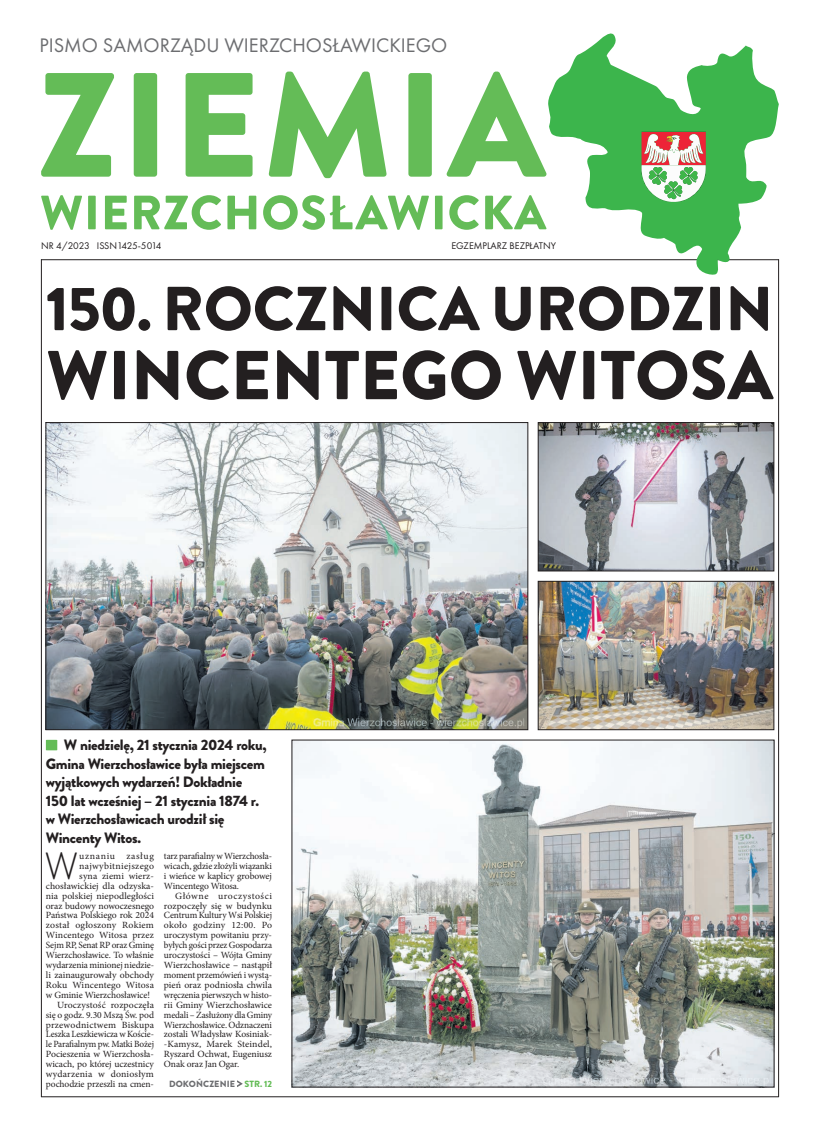
<style>
.page{position:relative;width:820px;height:1134px;background:#fff}
.page>*{position:absolute;margin:0;border:0;box-sizing:border-box;transform-origin:0 0}
.t1{font:900 69px "Brandon Grotesque";color:#231f20}
.t2{font:900 62px "Brandon Grotesque";color:#231f20}
.t3{font:300 37.8px "Brandon Grotesque";color:#231f20}
.t4{font:20.4px "Futura PT";color:#6c6d70}
.t5{font:900 15px/18.5px "Brandon Grotesque";letter-spacing:-.02em;color:#231f20}
.t6{font:10px "Futura PT";letter-spacing:-.025em;color:#231f20}
.t7{font:10px "Futura PT";color:#231f20}
.t8{font:9.5px/9.9px "Minion Pro";letter-spacing:-.005em;color:#231f20;text-align:justify}
.t9{font:9.5px "Minion Pro";letter-spacing:.02em;color:#231f20}
.t10{font:9.5px "Minion Pro";letter-spacing:.03em;color:#231f20}
.t11{font:9.5px "Minion Pro";letter-spacing:.065em;color:#231f20}
.t12{font:900 9px "Brandon Grotesque";letter-spacing:.01em;color:#6c6d70}
.s1{color:#64bc57}
</style>
<div class="page">
<img style="left:48px;top:424px;width:478px;height:304px">
<div style="left:46px;top:422px;width:482px;height:308px;border:1px solid #231f20"></div>
<img style="left:539px;top:424px;width:232px;height:145px">
<div style="left:537px;top:422px;width:236px;height:149px;border:1px solid #231f20"></div>
<img style="left:539px;top:583px;width:232px;height:145px">
<div style="left:537px;top:581px;width:236px;height:149px;border:1px solid #231f20"></div>
<img style="left:293px;top:742px;width:479px;height:343px">
<svg style="left:237px;top:1080px;width:5px;height:7px"></svg>
<svg style="left:46px;top:740px;width:11px;height:10px"></svg>
<hr style="left:41px;top:259px;width:737px;height:1px;background:#231f20">
<svg style="left:41px;top:72px;width:506px;height:106px"></svg>
<svg style="left:547px;top:33px;width:231px;height:242px"></svg>
<svg style="left:641px;top:132px;width:64px;height:70px"></svg>
<svg style="left:41px;top:195px;width:505px;height:35px"></svg>
<hr style="left:41px;top:259px;width:1px;height:838px;background:#231f20">
<hr style="left:41px;top:1096px;width:737px;height:1px;background:#231f20">
<hr style="left:778px;top:259px;width:1px;height:838px;background:#231f20">
<h3 class="t4" style="left:39px;top:33px;width:409px">PISMO SAMORZĄDU WIERZCHOSŁAWICKIEGO</h3>
<p class="t6" style="left:41px;top:240px;width:122px">NR 4/2023 ISSN1425-5014</p>
<p class="t7" style="left:451px;top:240px;width:106px">EGZEMPLARZ BEZPŁATNY</p>
<h2 class="t2" style="left:46px;top:265px;width:728px">150. ROCZNICA URODZIN</h2>
<h1 class="t1" style="left:46px;top:326px;width:728px">WINCENTEGO WITOSA</h1>
<h3 class="t5" style="left:46px;top:736px;width:222px;text-indent:18px">W niedzielę, 21 stycznia 2024 roku,<br>Gmina Wierzchosławice była miejscem wyjątkowych wydarzeń! Dokładnie<br>150 lat wcześniej – 21 stycznia 1874 r. w Wierzchosławicach urodził się<br>Wincenty Witos.</h3>
<h3 class="t3" style="left:44px;top:840px;width:35px">W</h3>
<p class="t11" style="left:79px;top:849px;width:76px">uznaniu zasług</p>
<p class="t10" style="left:79px;top:859px;width:76px">najwybitniejszego</p>
<p class="t8" style="left:79px;top:871px;width:76px">syna ziemi wierz-</p>
<p class="t8" style="left:46px;top:881px;width:110px">chosławickiej dla odzyska-</p>
<p class="t8" style="left:46px;top:891px;width:110px">nia polskiej niepodległości</p>
<p class="t8" style="left:46px;top:900px;width:110px">oraz budowy nowoczesnego</p>
<p class="t8" style="left:46px;top:910px;width:109px">Państwa Polskiego rok 2024</p>
<p class="t9" style="left:46px;top:919px;width:110px">został ogłoszony Rokiem</p>
<p class="t8" style="left:46px;top:930px;width:109px">Wincentego Witosa przez</p>
<p class="t8" style="left:46px;top:940px;width:110px">Sejm RP, Senat RP oraz Gminę</p>
<p class="t8" style="left:46px;top:950px;width:110px">Wierzchosławice. To właśnie</p>
<p class="t8" style="left:46px;top:960px;width:110px">wydarzenia minionej niedzie-</p>
<p class="t8" style="left:46px;top:970px;width:110px">li zainaugurowały obchody</p>
<p class="t8" style="left:46px;top:980px;width:110px">Roku Wincentego Witosa</p>
<p class="t8" style="left:46px;top:990px;width:106px">w Gminie Wierzchosławice!</p>
<p class="t8" style="left:57px;top:1000px;width:98px">Uroczystość rozpoczęła</p>
<p class="t8" style="left:46px;top:1010px;width:110px">się o godz. 9.30 Mszą Św. pod</p>
<p class="t9" style="left:46px;top:1018px;width:110px">przewodnictwem Biskupa</p>
<p class="t8" style="left:46px;top:1029px;width:110px">Leszka Leszkiewicza w Koście-</p>
<p class="t8" style="left:46px;top:1039px;width:110px">le Parafialnym pw. Matki Bożej</p>
<p class="t8" style="left:46px;top:1049px;width:110px">Pocieszenia w Wierzchosła-</p>
<p class="t8" style="left:46px;top:1059px;width:110px">wicach, po której uczestnicy</p>
<p class="t9" style="left:46px;top:1068px;width:110px">wydarzenia w doniosłym</p>
<p class="t8" style="left:46px;top:1079px;width:110px">pochodzie przeszli na cmen-</p>
<p class="t8" style="left:164px;top:851px;width:110px">tarz parafialny w Wierzchosła&shy;wicach, gdzie złożyli wiązanki i wieńce w kaplicy grobowej Wincentego Witosa.</p>
<p class="t8" style="left:164px;top:891px;width:110px;text-indent:11px">Główne uroczystości rozpoczęły się w budynku Centrum Kultury Wsi Polskiej około godziny 12:00. Po uroczystym powitaniu przy&shy;byłych gości przez Gospodarza uroczystości – Wójta Gminy Wierzchosławice – nastąpił moment przemówień i wystą&shy;pień oraz podniosła chwila wręczenia pierwszych w histo&shy;rii Gminy Wierzchosławice medali – Zasłużony dla Gminy Wierzchosławice. Odznaczeni zostali Władysław Kosiniak--Kamysz, Marek Steindel, Ryszard Ochwat, Eugeniusz Onak oraz Jan Ogar.</p>
<p class="t12" style="left:169px;top:1077px;width:104px">DOKOŃCZENIE <span class="s1">STR. 12</span></p>
</div>
